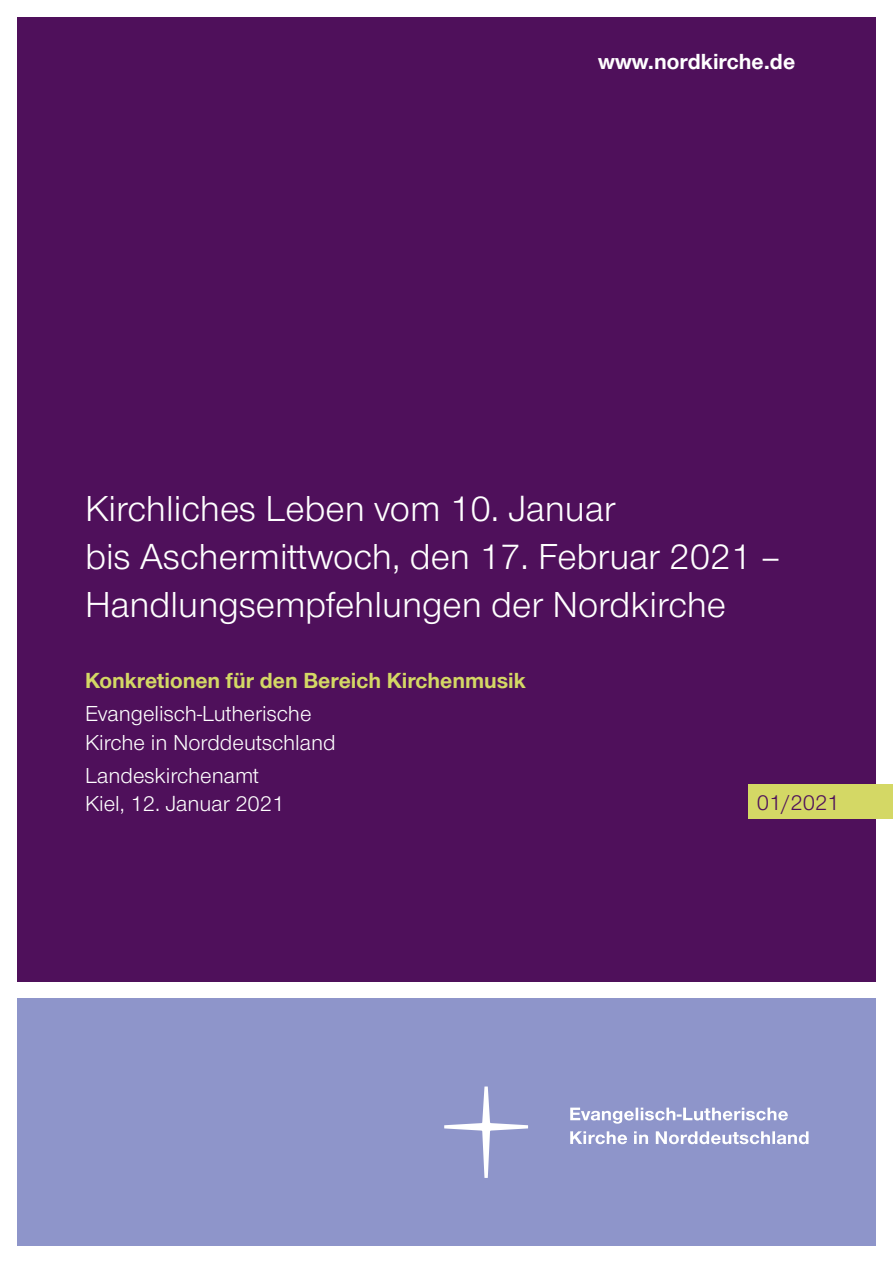
<style>
.page{position:relative;width:893px;height:1263px;background:#fff}
.page>*{position:absolute;margin:0;border:0;box-sizing:border-box;transform-origin:0 0}
.t1{font:37.5px/48px "Nordelbica";color:#fff}
.t2{font:22.5px/28.5px "Nordelbica";color:#fff}
.t3{font:700 22.5px "Nordelbica";color:#d4d865}
.t4{font:700 22.5px "Nordelbica";color:#fff}
.t5{font:22.5px "Nordelbica";color:#4f105b}
</style>
<div class="page">
<div style="left:17px;top:17px;width:859px;height:964px;background:#4f105b"></div>
<div style="left:17px;top:998px;width:859px;height:248px;background:#8e95ca"></div>
<svg style="left:444px;top:1086px;width:84px;height:92px"></svg>
<svg style="left:570px;top:1131px;width:238px;height:13px"></svg>
<svg style="left:570px;top:1107px;width:218px;height:17px"></svg>
<div style="left:748px;top:785px;width:145px;height:34px;background:#d4d865"></div>
<p class="t4" style="left:598px;top:48px;width:198px">www.nordkirche.de</p>
<p class="t1" style="left:85px;top:485px;width:698px">Kirchliches Leben vom 10. Januar<br>bis Aschermittwoch, den 17. Februar 2021 –<br>Handlungsempfehlungen der Nordkirche</p>
<p class="t3" style="left:85px;top:668px;width:442px">Konkretionen für den Bereich Kirchenmusik</p>
<p class="t2" style="left:85px;top:700px;width:252px">Evangelisch-Lutherische<br>Kirche in Norddeutschland</p>
<p class="t2" style="left:85px;top:761px;width:201px">Landeskirchenamt<br>Kiel, 12. Januar 2021</p>
<p class="t5" style="left:757px;top:790px;width:84px">01/2021</p>
</div>
